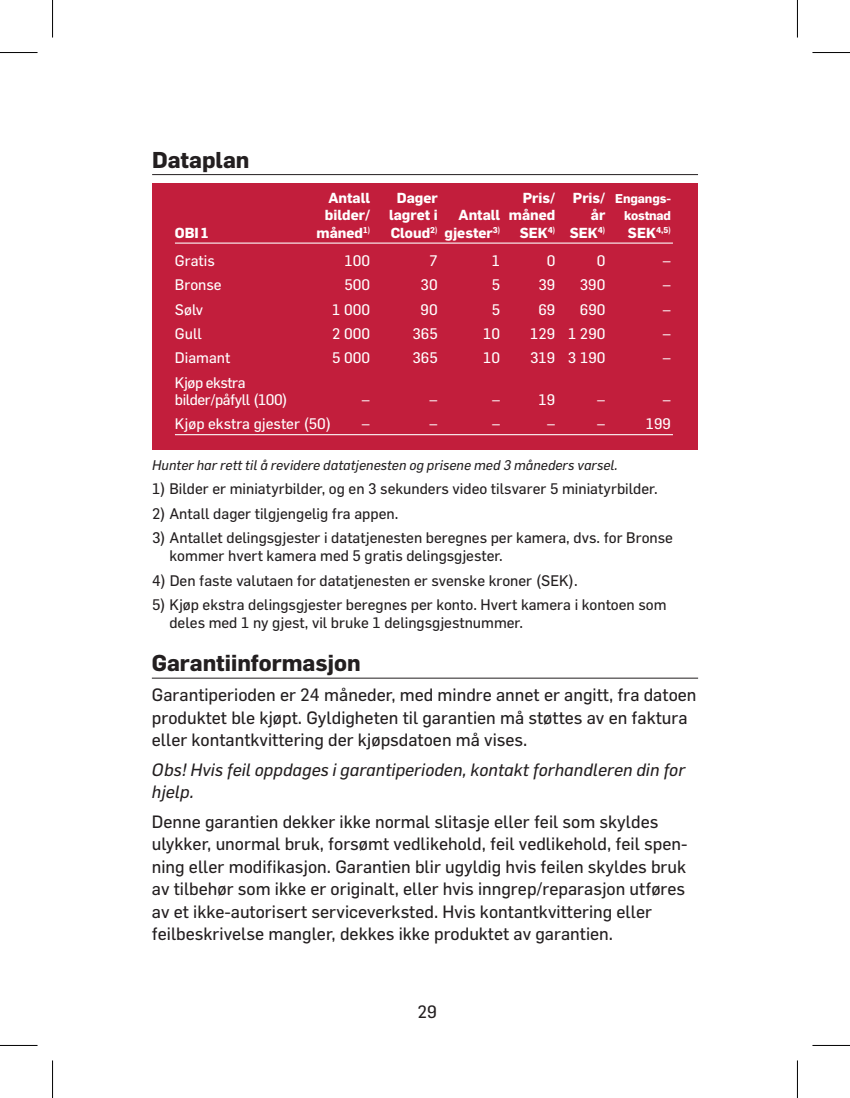
<style>
.page{position:relative;width:850px;height:1098px;background:#fff}
.page>*{position:absolute;margin:0;border:0;box-sizing:border-box;transform-origin:0 0}
.t1{font:700 22.5px "Flama";color:#231f20}
.t2{font:17.5px/22.5px "Flama";color:#231f20}
.t3{font:italic 17.5px/22.5px "Flama";color:#231f20}
.t4{font:15px/17.5px "Flama";color:#231f20}
.t5{font:15px "Flama";color:#fff}
.t6{font:15px/17.5px "Flama";letter-spacing:-.03em;color:#fff}
.t7{font:700 14.25px "Flama";color:#fff}
.t8{font:italic 13.75px "Flama";color:#231f20}
.t9{font:700 12.5px "Flama";letter-spacing:-.02em;color:#fff}
.t10{font:700 8.25px "Flama";color:#fff}
.s1{font-size:12.5px}
.s2{font-size:14.25px}
</style>
<div class="page">
<div style="left:152px;top:183px;width:545px;height:266px;background:#c21e3c"></div>
<hr style="left:175px;top:242px;width:497px;height:1px;background:#fff">
<hr style="left:175px;top:434px;width:497px;height:1px;background:#fff">
<hr style="left:152px;top:677px;width:545px;height:1px;background:#231f20">
<hr style="left:152px;top:174px;width:545px;height:1px;background:#231f20">
<hr style="left:0;top:52px;width:38px;height:1px;background:#000">
<hr style="left:812px;top:52px;width:37px;height:1px;background:#000">
<hr style="left:0;top:1044px;width:38px;height:1px;background:#000">
<hr style="left:812px;top:1044px;width:37px;height:1px;background:#000">
<hr style="left:52px;top:0;width:1px;height:37px;background:#000">
<hr style="left:52px;top:1060px;width:1px;height:37px;background:#000">
<hr style="left:796px;top:0;width:1px;height:37px;background:#000">
<hr style="left:796px;top:1060px;width:1px;height:37px;background:#000">
<p class="t1" style="left:152px;top:146px;width:99px">Dataplan</p>
<p class="t7" style="left:328px;top:189px;width:43px">Antall</p>
<p class="t7" style="left:396px;top:189px;width:42px">Dager</p>
<p class="t7" style="left:522px;top:189px;width:149px">Pris/ Pris/ <span class="s1">Engangs-</span></p>
<p class="t7" style="left:325px;top:206px;width:47px">bilder/</p>
<p class="t7" style="left:389px;top:206px;width:50px">lagret i</p>
<p class="t7" style="left:458px;top:206px;width:98px">Antall måned</p>
<p class="t7" style="left:590px;top:206px;width:16px">år</p>
<p class="t9" style="left:623px;top:208px;width:48px">kostnad</p>
<p class="t7" style="left:175px;top:224px;width:35px">OBI1</p>
<p class="t7" style="left:316px;top:224px;width:55px">måned<sup>1)</sup></p>
<p class="t7" style="left:390px;top:224px;width:111px">Cloud<sup>2)</sup> gjester<sup>3)</sup></p>
<p class="t7" style="left:519px;top:224px;width:87px">SEK<sup>4)</sup> SEK<sup>4)</sup></p>
<p class="t10" style="left:627px;top:225px;width:44px"><span class="s2">SEK</span>4,5)</p>
<p class="t5" style="left:175px;top:251px;width:41px">Gratis</p>
<p class="t5" style="left:344px;top:251px;width:27px">100</p>
<p class="t5" style="left:429px;top:251px;width:10px">7</p>
<p class="t5" style="left:491px;top:251px;width:10px">1</p>
<p class="t5" style="left:546px;top:251px;width:10px">0</p>
<p class="t5" style="left:596px;top:251px;width:10px">0</p>
<p class="t5" style="left:662px;top:251px;width:10px">–</p>
<p class="t5" style="left:175px;top:276px;width:48px">Bronse</p>
<p class="t5" style="left:344px;top:276px;width:27px">500</p>
<p class="t5" style="left:420px;top:276px;width:19px">30</p>
<p class="t5" style="left:491px;top:276px;width:10px">5</p>
<p class="t5" style="left:538px;top:276px;width:18px">39</p>
<p class="t5" style="left:579px;top:276px;width:27px">390</p>
<p class="t5" style="left:662px;top:276px;width:10px">–</p>
<p class="t5" style="left:175px;top:300px;width:30px">Sølv</p>
<p class="t5" style="left:332px;top:300px;width:39px">1 000</p>
<p class="t5" style="left:420px;top:300px;width:19px">90</p>
<p class="t5" style="left:491px;top:300px;width:10px">5</p>
<p class="t5" style="left:538px;top:300px;width:18px">69</p>
<p class="t5" style="left:579px;top:300px;width:27px">690</p>
<p class="t5" style="left:662px;top:300px;width:10px">–</p>
<p class="t5" style="left:175px;top:324px;width:29px">Gull</p>
<p class="t5" style="left:332px;top:324px;width:39px">2 000</p>
<p class="t5" style="left:412px;top:324px;width:27px">365</p>
<p class="t5" style="left:483px;top:324px;width:18px">10</p>
<p class="t5" style="left:530px;top:324px;width:77px">129 1 290</p>
<p class="t5" style="left:662px;top:324px;width:10px">–</p>
<p class="t5" style="left:175px;top:349px;width:57px">Diamant</p>
<p class="t5" style="left:332px;top:349px;width:39px">5 000</p>
<p class="t5" style="left:412px;top:349px;width:27px">365</p>
<p class="t5" style="left:483px;top:349px;width:18px">10</p>
<p class="t5" style="left:530px;top:349px;width:77px">319 3 190</p>
<p class="t5" style="left:662px;top:349px;width:10px">–</p>
<p class="t6" style="left:175px;top:373px;width:114px">Kjøp ekstra bilder/påfyll (100)</p>
<p class="t5" style="left:361px;top:390px;width:10px">–</p>
<p class="t5" style="left:429px;top:390px;width:10px">–</p>
<p class="t5" style="left:491px;top:390px;width:10px">–</p>
<p class="t5" style="left:538px;top:390px;width:18px">19</p>
<p class="t5" style="left:596px;top:390px;width:10px">–</p>
<p class="t5" style="left:662px;top:390px;width:10px">–</p>
<p class="t5" style="left:175px;top:415px;width:158px">Kjøp ekstra gjester (50)</p>
<p class="t5" style="left:361px;top:415px;width:10px">–</p>
<p class="t5" style="left:429px;top:415px;width:10px">–</p>
<p class="t5" style="left:491px;top:415px;width:10px">–</p>
<p class="t5" style="left:546px;top:415px;width:10px">–</p>
<p class="t5" style="left:596px;top:415px;width:10px">–</p>
<p class="t5" style="left:645px;top:415px;width:27px">199</p>
<p class="t8" style="left:152px;top:456px;width:467px">Hunter har rett til å revidere datatjenesten og prisene med 3 måneders varsel.</p>
<p class="t4" style="left:152px;top:479px;width:506px">1) Bilder er miniatyrbilder, og en 3 sekunders video tilsvarer 5 miniatyrbilder.</p>
<p class="t4" style="left:152px;top:504px;width:247px">2) Antall dager tilgjengelig fra appen.</p>
<p class="t4" style="left:169px;top:529px;width:504px;text-indent:-17px">3) Antallet delingsgjester i datatjenesten beregnes per kamera, dvs. for Bronse kommer hvert kamera med 5 gratis delingsgjester.</p>
<p class="t4" style="left:152px;top:571px;width:427px">4) Den faste valutaen for datatjenesten er svenske kroner (SEK).</p>
<p class="t4" style="left:169px;top:595px;width:498px;text-indent:-17px">5) Kjøp ekstra delingsgjester beregnes per konto. Hvert kamera i kontoen som deles med 1 ny gjest, vil bruke 1 delingsgjestnummer.</p>
<p class="t1" style="left:152px;top:649px;width:210px">Garantiinformasjon</p>
<p class="t2" style="left:152px;top:683px;width:546px">Garantiperioden er 24 måneder, med mindre annet er angitt, fra datoen produktet ble kjøpt. Gyldigheten til garantien må støttes av en faktura eller kontantkvittering der kjøpsdatoen må vises.</p>
<p class="t3" style="left:152px;top:757px;width:534px">Obs! Hvis feil oppdages i garantiperioden, kontakt forhandleren din for hjelp.</p>
<p class="t2" style="left:152px;top:809px;width:537px">Denne garantien dekker ikke normal slitasje eller feil som skyldes ulykker, unormal bruk, forsømt vedlikehold, feil vedlikehold, feil spen&shy;ning eller modifikasjon. Garantien blir ugyldig hvis feilen skyldes bruk av tilbehør som ikke er originalt, eller hvis inngrep/reparasjon utføres av et ikke-autorisert serviceverksted. Hvis kontantkvittering eller feilbeskrivelse mangler, dekkes ikke produktet av garantien.</p>
<p class="t2" style="left:417px;top:999px;width:21px">29</p>
</div>
